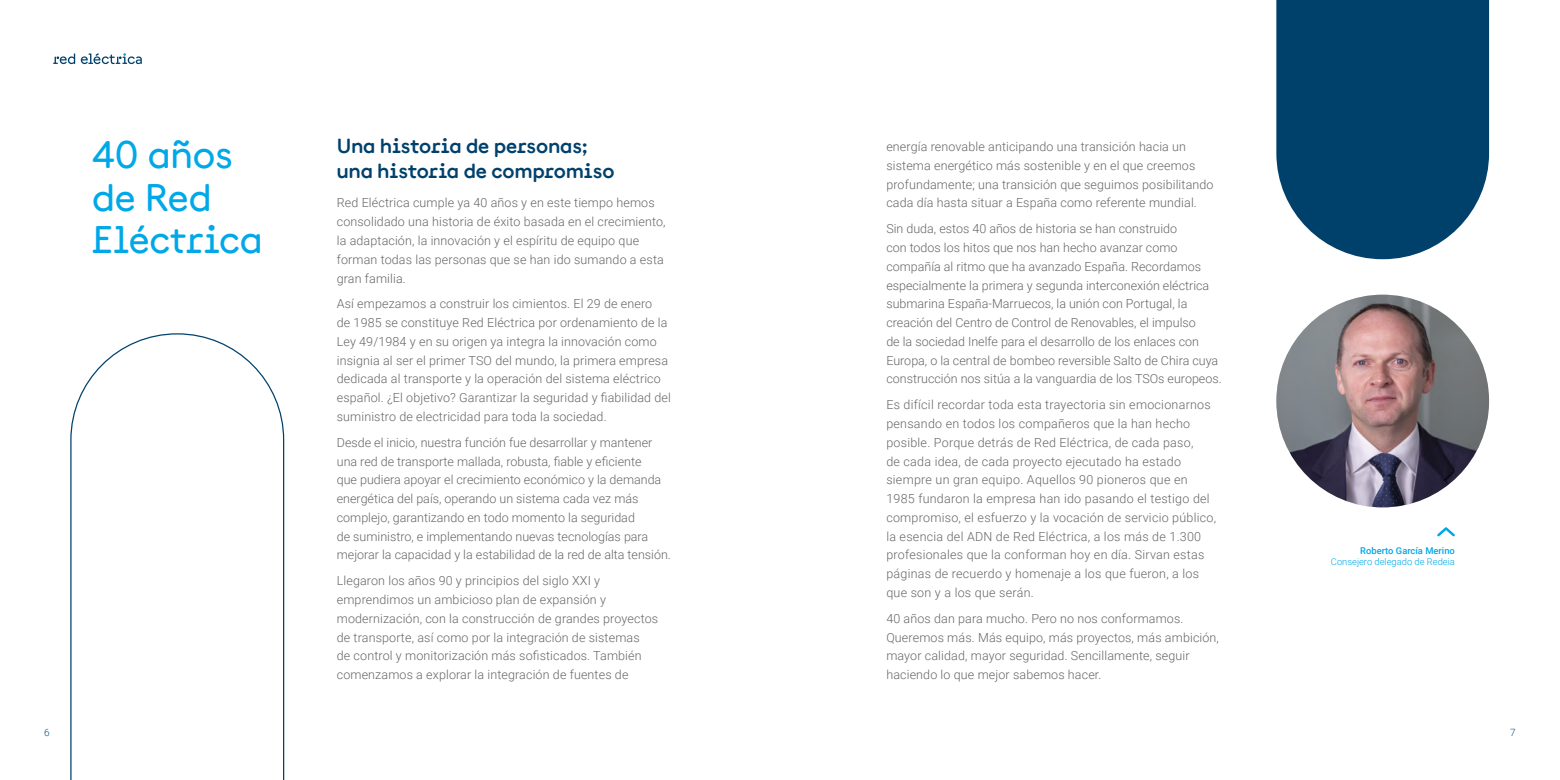
<style>
.page{position:relative;width:1560px;height:780px;background:#fff}
.page>*{position:absolute;margin:0;border:0;box-sizing:border-box;transform-origin:0 0}
.t1{font:500 37.5px/42.5px "Documan";color:#00a8e8}
.t2{font:600 20px/25px "Documan";letter-spacing:-.005em;color:#00416c}
.t3{font:300 12.5px/18.8px "Roboto";letter-spacing:.01em;color:#666665}
.t4{font:300 10px "Roboto";color:#005382}
.t5{font:300 9.38px "Roboto";color:#00a8e8}
.t6{font:500 9.38px "Roboto";color:#00a8e8}
</style>
<div class="page">
<img style="left:1276px;top:295px;width:212px;height:212px;border-radius:106px">
<svg style="left:1276px;top:0;width:212px;height:259px;background:#165178"></svg>
<svg style="left:1437px;top:527px;width:18px;height:10px"></svg>
<svg style="left:70px;top:333px;width:215px;height:447px"></svg>
<svg style="left:53px;top:53px;width:89px;height:11px"></svg>
<h1 class="t1" style="left:92px;top:128px;width:172px">40 años de Red<br>Eléctrica</h1>
<h2 class="t2" style="left:337px;top:130px;width:279px">Una historia de personas; una historia de compromiso</h2>
<p class="t3" style="left:337px;top:193px;width:330px">Red Eléctrica cumple ya 40 años y en este tiempo hemos consolidado una historia de éxito basada en el crecimiento, la adaptación, la innovación y el espíritu de equipo que forman todas las personas que se han ido sumando a esta gran familia.</p>
<p class="t3" style="left:337px;top:294px;width:336px">Así empezamos a construir los cimientos. El 29 de enero<br>de 1985 se constituye Red Eléctrica por ordenamiento de la Ley 49/1984 y en su origen ya integra la innovación como insignia al ser el primer TSO del mundo, la primera empresa dedicada al transporte y la operación del sistema eléctrico español. ¿El objetivo? Garantizar la seguridad y fiabilidad del suministro de electricidad para toda la sociedad.</p>
<p class="t3" style="left:337px;top:432px;width:335px">Desde el inicio, nuestra función fue desarrollar y mantener una red de transporte mallada, robusta, fiable y eficiente<br>que pudiera apoyar el crecimiento económico y la demanda energética del país, operando un sistema cada vez más complejo, garantizando en todo momento la seguridad<br>de suministro, e implementando nuevas tecnologías para mejorar la capacidad y la estabilidad de la red de alta tensión.</p>
<p class="t3" style="left:337px;top:571px;width:323px">Llegaron los años 90 y principios del siglo XXI y emprendimos un ambicioso plan de expansión y modernización, con la construcción de grandes proyectos de transporte, así como por la integración de sistemas<br>de control y monitorización más sofisticados. También comenzamos a explorar la integración de fuentes de</p>
<p class="t3" style="left:886px;top:137px;width:329px">energía renovable anticipando una transición hacia un sistema energético más sostenible y en el que creemos profundamente; una transición que seguimos posibilitando cada día hasta situar a España como referente mundial.</p>
<p class="t3" style="left:886px;top:219px;width:337px">Sin duda, estos 40 años de historia se han construido<br>con todos los hitos que nos han hecho avanzar como compañía al ritmo que ha avanzado España. Recordamos especialmente la primera y segunda interconexión eléctrica submarina España-Marruecos, la unión con Portugal, la creación del Centro de Control de Renovables, el impulso<br>de la sociedad Inelfe para el desarrollo de los enlaces con Europa, o la central de bombeo reversible Salto de Chira cuya construcción nos sitúa a la vanguardia de los TSOs europeos.</p>
<p class="t3" style="left:886px;top:395px;width:331px">Es difícil recordar toda esta trayectoria sin emocionarnos pensando en todos los compañeros que la han hecho posible. Porque detrás de Red Eléctrica, de cada paso,<br>de cada idea, de cada proyecto ejecutado ha estado siempre un gran equipo. Aquellos 90 pioneros que en 1985 fundaron la empresa han ido pasando el testigo del compromiso, el esfuerzo y la vocación de servicio público, la esencia del ADN de Red Eléctrica, a los más de 1.300 profesionales que la conforman hoy en día. Sirvan estas páginas de recuerdo y homenaje a los que fueron, a los que son y a los que serán.</p>
<p class="t3" style="left:886px;top:608px;width:334px">40 años dan para mucho. Pero no nos conformamos.<br>Queremos más. Más equipo, más proyectos, más ambición, mayor calidad, mayor seguridad. Sencillamente, seguir haciendo lo que mejor sabemos hacer.</p>
<p class="t6" style="left:1359px;top:544px;width:96px">Roberto García Merino</p>
<p class="t5" style="left:1330px;top:555px;width:125px">Consejero delegado de Redeia</p>
<p class="t4" style="left:44px;top:725px;width:7px">6</p>
<p class="t4" style="left:1509px;top:725px;width:7px">7</p>
</div>
